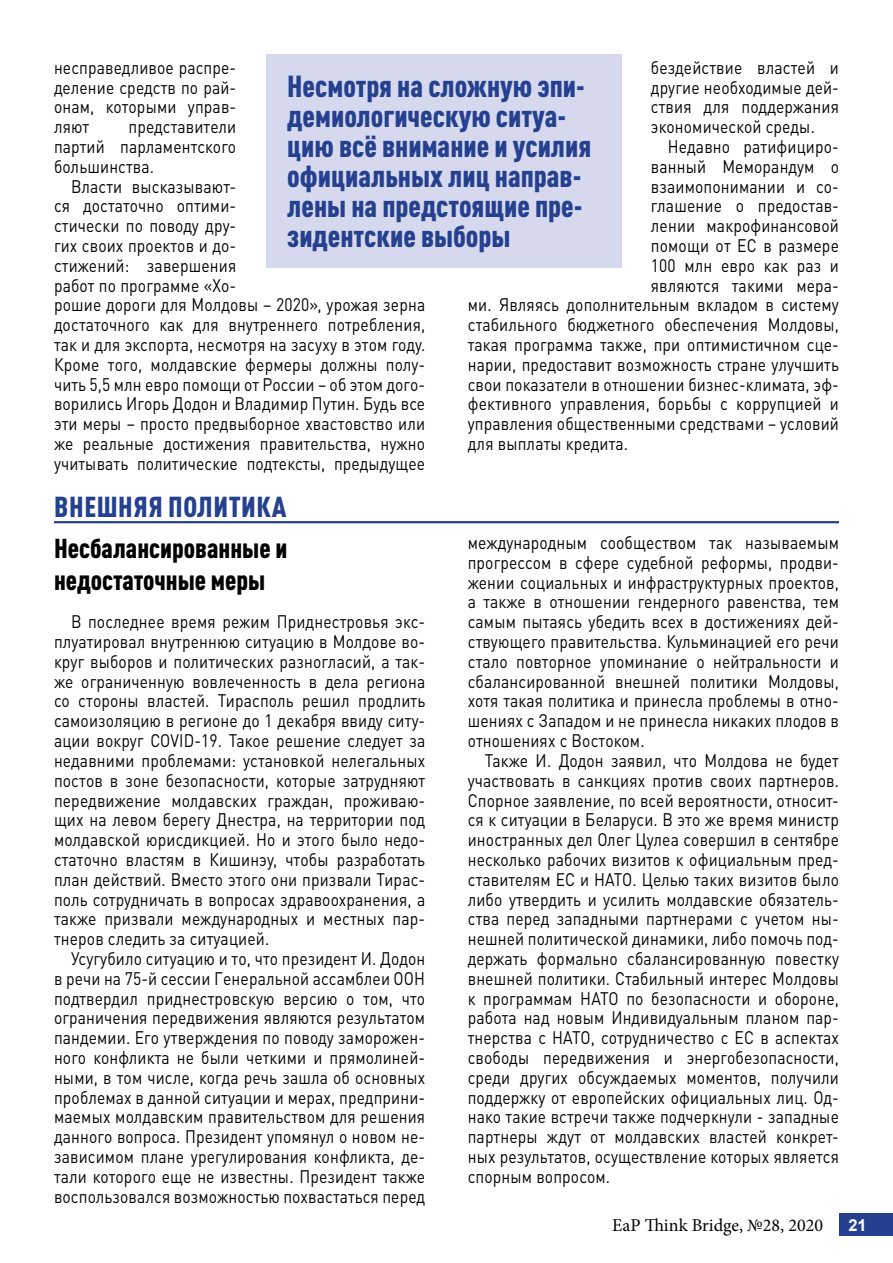
<style>
.page{position:relative;width:893px;height:1263px;background:#fff}
.page>*{position:absolute;margin:0;border:0;box-sizing:border-box;transform-origin:0 0}
.t1{font:900 condensed 30px/30px "DIN Pro";color:#25408f}
.t2{font:900 condensed 28.5px "DIN Pro";letter-spacing:.02em;color:#25408f}
.t3{font:900 condensed 27px/32.4px "DIN Pro";color:#000}
.t4{font:18px/19.8px "DIN Pro";letter-spacing:.01em;color:#000;text-align:justify;scale:.87 1}
.t5{font:18px "Minion Pro";color:#000}
.t6{font:700 16.5px "Arial";color:#fff}
</style>
<div class="page">
<div style="left:840px;top:1213px;width:53px;height:23px;background:#25408f"></div>
<hr style="left:54px;top:521px;width:785px;height:2px;background:#25408f">
<div style="left:266px;top:54px;width:355px;height:214px;background:#d6d9ee"></div>
<p class="t4" style="left:651px;top:56px;width:218px">бездействие властей и другие необходимые дей&shy;ствия для поддержания экономической среды.</p>
<p class="t4" style="left:668px;top:135px;width:198px">Недавно ратифициро-</p>
<p class="t4" style="left:651px;top:155px;width:218px">ванный Меморандум о</p>
<p class="t4" style="left:651px;top:174px;width:218px">взаимопонимании и со-</p>
<p class="t4" style="left:651px;top:194px;width:218px">глашение о предостав-</p>
<p class="t4" style="left:651px;top:214px;width:218px">лении макрофинансовой</p>
<p class="t4" style="left:651px;top:234px;width:218px">помощи от ЕС в размере</p>
<p class="t4" style="left:651px;top:254px;width:218px">100 млн евро как раз и</p>
<p class="t4" style="left:651px;top:273px;width:218px">являются такими мера-</p>
<p class="t4" style="left:468px;top:293px;width:428px">ми. Являясь дополнительным вкладом в систему</p>
<p class="t4" style="left:468px;top:313px;width:428px">стабильного бюджетного обеспечения Молдовы,</p>
<p class="t4" style="left:468px;top:333px;width:428px">такая программа также, при оптимистичном сце-</p>
<p class="t4" style="left:468px;top:353px;width:428px">нарии, предоставит возможность стране улучшить</p>
<p class="t4" style="left:468px;top:372px;width:428px">свои показатели в отношении бизнес-климата, эф-</p>
<p class="t4" style="left:468px;top:392px;width:428px">фективного управления, борьбы с коррупцией и</p>
<p class="t4" style="left:468px;top:412px;width:428px">управления общественными средствами – условий</p>
<p class="t4" style="left:468px;top:432px;width:186px">для выплаты кредита.</p>
<p class="t4" style="left:54px;top:56px;width:211px">несправедливое распре&shy;деление средств по рай&shy;онам, которыми управ&shy;ляют</p>
<h1 class="t1" style="left:287px;top:68px;width:306px">Несмотря на сложную эпи&shy;демиологическую ситуа&shy;цию всё внимание и усилия официальных лиц направ&shy;лены на предстоящие пре&shy;зидентские выборы</h1>
<p class="t4" style="left:54px;top:115px;width:211px;text-indent:75px">представители партий парламентского большинства.</p>
<p class="t4" style="left:54px;top:174px;width:428px;text-align:left;text-indent:17px">Власти высказывают-<br>ся достаточно оптими-<br>стически по поводу дру-<br>гих своих проектов и до-<br>стижений: завершения<br>работ по программе «Хо-<br>рошие дороги для Молдовы – 2020», урожая зерна достаточного как для внутреннего потребления, так и для экспорта, несмотря на засуху в этом году.<br>Кроме того, молдавские фермеры должны полу&shy;чить 5,5 млн евро помощи от России – об этом дого&shy;ворились Игорь Додон и Владимир Путин. Будь все эти меры – просто предвыборное хвастовство или же реальные достижения правительства, нужно учитывать политические подтексты, предыдущее</p>
<h2 class="t2" style="left:54px;top:484px;width:234px">ВНЕШНЯЯ ПОЛИТИКА</h2>
<h3 class="t3" style="left:54px;top:529px;width:235px">Несбалансированные и недостаточные меры</h3>
<p class="t4" style="left:54px;top:610px;width:428px;text-indent:17px">В последнее время режим Приднестровья экс&shy;плуатировал внутреннюю ситуацию в Молдове во&shy;круг выборов и политических разногласий, а так&shy;же ограниченную вовлеченность в дела региона со стороны властей. Тирасполь решил продлить самоизоляцию в регионе до 1 декабря ввиду ситу&shy;ации вокруг COVID-19. Такое решение следует за недавними проблемами: установкой нелегальных постов в зоне безопасности, которые затрудняют передвижение молдавских граждан, проживаю&shy;щих на левом берегу Днестра, на территории под молдавской юрисдикцией. Но и этого было недо&shy;статочно властям в Кишинэу, чтобы разработать план действий. Вместо этого они призвали Тирас&shy;поль сотрудничать в вопросах здравоохранения, а также призвали международных и местных пар&shy;тнеров следить за ситуацией.</p>
<p class="t4" style="left:54px;top:947px;width:428px;text-indent:17px">Усугубило ситуацию и то, что президент И. Додон в речи на 75-й сессии Генеральной ассамблеи ООН подтвердил приднестровскую версию о том, что ограничения передвижения являются результатом пандемии. Его утверждения по поводу заморожен&shy;ного конфликта не были четкими и прямолиней&shy;ными, в том числе, когда речь зашла об основных проблемах в данной ситуации и мерах, предприни&shy;маемых молдавским правительством для решения данного вопроса. Президент упомянул о новом не&shy;зависимом плане урегулирования конфликта, де&shy;тали которого еще не известны. Президент также воспользовался возможностью похвастаться перед</p>
<p class="t4" style="left:468px;top:531px;width:428px">международным сообществом так называемым прогрессом в сфере судебной реформы, продви&shy;жении социальных и инфраструктурных проектов, а также в отношении гендерного равенства, тем самым пытаясь убедить всех в достижениях дей&shy;ствующего правительства. Кульминацией его речи стало повторное упоминание о нейтральности и сбалансированной внешней политики Молдовы, хотя такая политика и принесла проблемы в отно&shy;шениях с Западом и не принесла никаких плодов в отношениях с Востоком.</p>
<p class="t4" style="left:468px;top:749px;width:428px;text-indent:17px">Также И. Додон заявил, что Молдова не будет участвовать в санкциях против своих партнеров.<br>Спорное заявление, по всей вероятности, относит&shy;ся к ситуации в Беларуси. В это же время министр иностранных дел Олег Цулеа совершил в сентябре несколько рабочих визитов к официальным пред&shy;ставителям ЕС и НАТО. Целью таких визитов было либо утвердить и усилить молдавские обязатель&shy;ства перед западными партнерами с учетом ны&shy;нешней политической динамики, либо помочь под&shy;держать формально сбалансированную повестку внешней политики. Стабильный интерес Молдовы к программам НАТО по безопасности и обороне, работа над новым Индивидуальным планом пар&shy;тнерства с НАТО, сотрудничество с ЕС в аспектах свободы передвижения и энергобезопасности, среди других обсуждаемых моментов, получили поддержку от европейских официальных лиц. Од&shy;нако такие встречи также подчеркнули - западные партнеры ждут от молдавских властей конкрет&shy;ных результатов, осуществление которых является спорным вопросом.</p>
<p class="t5" style="left:612px;top:1213px;width:212px">EaP Think Bridge, №28, 2020</p>
<p class="t6" style="left:848px;top:1214px;width:20px">21</p>
</div>
